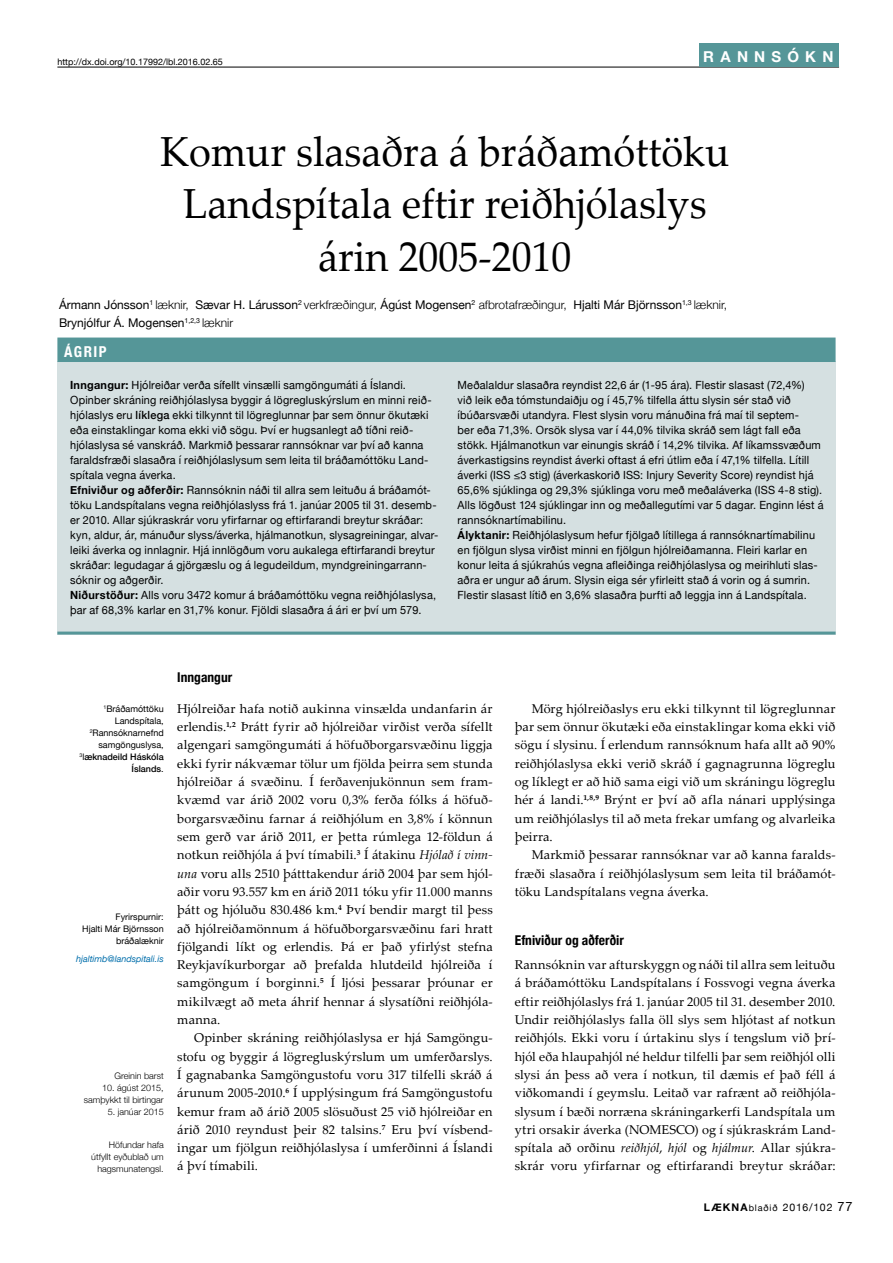
<style>
.page{position:relative;width:893px;height:1263px;background:#fff}
.page>*{position:absolute;margin:0;border:0;box-sizing:border-box;transform-origin:0 0}
.t1{font:42px/52.5px "Palatino Linotype";color:#000;text-align:center;scale:.95 1}
.t2{font:700 15px "Helvetica Neue";color:#fff}
.t3{font:700 condensed 15px "Helvetica Neue";color:#fff}
.t4{font:700 condensed 13.5px "Helvetica Neue";color:#000}
.t5{font:12.75px/18.3px "Palatino Linotype";letter-spacing:.01em;color:#000;text-align:justify}
.t6{font:12px/18px "Helvetica Neue";color:#000}
.t7{font:11.25px/15px "Helvetica Neue";letter-spacing:.02em;color:#000}
.t8{font:10.5px "Helvetica Neue";letter-spacing:.07em;color:#000}
.t9{font:9px/12px "Helvetica Neue";color:#000;text-align:right}
.t10{font:300 9px/12px "Helvetica Neue";color:#000;text-align:right}
.t11{font:italic 9px "Helvetica Neue";color:#006eab}
.s1{font-weight:300}
.s2{font-weight:700}
.s3{font-weight:500}
.s4{font-style:italic}
.s5{font-size:9px}
.s6{font-size:12.75px}
</style>
<div class="page">
<div style="left:57px;top:361px;width:779px;height:273px;background:#d5e0e1"></div>
<hr style="left:57px;top:632px;width:779px;height:3px;background:#559698">
<div style="left:58px;top:338px;width:777px;height:23px;background:#559698"></div>
<div style="left:57px;top:338px;width:779px;height:24px;border:2px solid #559698"></div>
<hr style="left:57px;top:67px;width:782px;height:1px;background:#000">
<div style="left:699px;top:43px;width:140px;height:24px;background:#559698"></div>
<p class="t9" style="left:57px;top:57px;width:167px">http://dx.doi.org/10.17992/lbl.2016.02.65</p>
<p class="t2" style="left:703px;top:45px;width:33px">R ANN</p>
<p class="t2" style="left:772px;top:45px;width:48px">SÓKN</p>
<h1 class="t1" style="left:160px;top:124px;width:601px">Komur slasaðra á bráðamóttöku<br>Landspítala eftir reiðhjólaslys árin 2005-2010</h1>
<p class="t6" style="left:59px;top:296px;width:670px">Ármann Jónsson<sup>1</sup> <span class="s1">læknir,</span> Sævar H. Lárusson<sup>2</sup> <span class="s1">verkfræðingur,</span> Ágúst Mogensen<sup>2</sup> <span class="s1">afbrotafræðingur,</span> Hjalti Már Björnsson<sup>1,3</sup> <span class="s1">læknir,<br></span>Brynjólfur Á. Mogensen<sup>1,2,3</sup> <span class="s1">læknir</span></p>
<p class="t3" style="left:64px;top:339px;width:44px">Ágrip</p>
<p class="t7" style="left:70px;top:378px;width:370px"><span class="s2">Inngangur:</span> Hjólreiðar verða sífellt vinsælli samgöngumáti á Íslandi.<br>Opinber skráning reiðhjólaslysa byggir á lögregluskýrslum en minni reið&shy;hjólaslys eru <span class="s3">líklega</span> ekki tilkynnt til lögreglunnar þar sem önnur ökutæki eða einstaklingar koma ekki við sögu. Því er hugsanlegt að tíðni reið&shy;hjólaslysa sé vanskráð. Markmið þessarar rannsóknar var því að kanna faraldsfræði slasaðra í reiðhjólaslysum sem leita til bráðamóttöku Land&shy;spítala vegna áverka.<br><span class="s2">Efniviður og aðferðir:</span> Rannsóknin náði til allra sem leituðu á bráðamót&shy;töku Landspítalans vegna reiðhjólaslyss frá 1. janúar 2005 til 31. desemb&shy;er 2010. Allar sjúkraskrár voru yfirfarnar og eftirfarandi breytur skráðar: kyn, aldur, ár, mánuður slyss/áverka, hjálmanotkun, slysagreiningar, alvar&shy;leiki áverka og innlagnir. Hjá innlögðum voru aukalega eftirfarandi breytur skráðar: legudagar á gjörgæslu og á legudeildum, myndgreiningarrann&shy;sóknir og aðgerðir.<br><span class="s2">Niðurstöður:</span> Alls voru 3472 komur á bráðamóttöku vegna reiðhjólaslysa, þar af 68,3% karlar en 31,7% konur. Fjöldi slasaðra á ári er því um 579.</p>
<p class="t7" style="left:458px;top:378px;width:367px">Meðalaldur slasaðra reyndist 22,6 ár (1-95 ára). Flestir slasast (72,4%)<br>við leik eða tómstundaiðju og í 45,7% tilfella áttu slysin sér stað við íbúðarsvæði utandyra. Flest slysin voru mánuðina frá maí til septem-<br>ber eða 71,3%. Orsök slysa var í 44,0% tilvika skráð sem lágt fall eða stökk. Hjálmanotkun var einungis skráð í 14,2% tilvika. Af líkamssvæðum áverkastigsins reyndist áverki oftast á efri útlim eða í 47,1% tilfella. Lítill áverki (ISS ≤3 stig) (áverkaskorið ISS: Injury Severity Score) reyndist hjá 65,6% sjúklinga og 29,3% sjúklinga voru með meðaláverka (ISS 4-8 stig).<br>Alls lögðust 124 sjúklingar inn og meðallegutími var 5 dagar. Enginn lést á rannsóknartímabilinu.<br><span class="s2">Ályktanir:</span> Reiðhjólaslysum hefur fjölgað lítillega á rannsóknartímabilinu en fjölgun slysa virðist minni en fjölgun hjólreiðamanna. Fleiri karlar en konur leita á sjúkrahús vegna afleiðinga reiðhjólaslysa og meirihluti slas&shy;aðra er ungur að árum. Slysin eiga sér yfirleitt stað á vorin og á sumrin.<br>Flestir slasast lítið en 3,6% slasaðra þurfti að leggja inn á Landspítala.</p>
<p class="t9" style="left:80px;top:703px;width:86px"><sup>1</sup>Bráðamóttöku<br>Landspítala,<br><sup>2</sup>Rannsóknarnefnd samgönguslysa,<br><sup>3</sup>l<span class="s3">æknadeild Háskóla<br>Íslands</span>.</p>
<p class="t9" style="left:82px;top:911px;width:83px">Fyrirspurnir:<br>Hjalti Már Björnsson bráðalæknir</p>
<p class="t11" style="left:76px;top:952px;width:89px">hjaltimb@landspitali.is</p>
<p class="t10" style="left:115px;top:1069px;width:51px">Greinin barst</p>
<p class="t10" style="left:84px;top:1081px;width:81px">10. ágúst 2015, samþykkt til birtingar</p>
<p class="t10" style="left:108px;top:1105px;width:58px">5. janúar 2015</p>
<p class="t10" style="left:91px;top:1138px;width:74px">Höfundar hafa útfyllt eyðublað um hagsmunatengsl.</p>
<p class="t4" style="left:177px;top:666px;width:56px">Inngangur</p>
<p class="t5" style="left:177px;top:699px;width:317px">Hjólreiðar hafa notið aukinna vinsælda undanfarin ár erlendis.<sup>1,2</sup> Þrátt fyrir að hjólreiðar virðist verða sífellt algengari samgöngumáti á höfuðborgarsvæðinu liggja ekki fyrir nákvæmar tölur um fjölda þeirra sem stunda hjólreiðar á svæðinu. Í ferðavenjukönnun sem fram&shy;kvæmd var árið 2002 voru 0,3% ferða fólks á höfuð&shy;borgarsvæðinu farnar á reiðhjólum en 3,8% í könnun sem gerð var árið 2011, er þetta rúmlega 12-földun á notkun reiðhjóla á því tímabili.<sup>3</sup> Í átakinu <span class="s4">Hjólað í vinn&shy;una</span> voru alls 2510 þátttakendur árið 2004 þar sem hjól&shy;aðir voru 93.557 km en árið 2011 tóku yfir 11.000 manns þátt og hjóluðu 830.486 km.<sup>4</sup> Því bendir margt til þess að hjólreiðamönnum á höfuðborgarsvæðinu fari hratt fjölgandi líkt og erlendis. Þá er það yfirlýst stefna Reykjavíkurborgar að þrefalda hlutdeild hjólreiða í samgöngum í borginni.<sup>5</sup> Í ljósi þessarar þróunar er mikilvægt að meta áhrif hennar á slysatíðni reiðhjóla&shy;manna.</p>
<p class="t5" style="left:177px;top:1028px;width:317px;text-indent:17px">Opinber skráning reiðhjólaslysa er hjá Samgöngu&shy;stofu og byggir á lögregluskýrslum um umferðarslys.<br>Í gagnabanka Samgöngustofu voru 317 tilfelli skráð á árunum 2005-2010.<sup>6</sup> Í upplýsingum frá Samgöngustofu kemur fram að árið 2005 slösuðust 25 við hjólreiðar en árið 2010 reyndust þeir 82 talsins.<sup>7</sup> Eru því vísbend&shy;ingar um fjölgun reiðhjólaslysa í umferðinni á Íslandi á því tímabili.</p>
<p class="t5" style="left:515px;top:699px;width:322px;text-indent:17px">Mörg hjólreiðaslys eru ekki tilkynnt til lögreglunnar þar sem önnur ökutæki eða einstaklingar koma ekki við sögu í slysinu. Í erlendum rannsóknum hafa allt að 90% reiðhjólaslysa ekki verið skráð í gagnagrunna lögreglu og líklegt er að hið sama eigi við um skráningu lögreglu hér á landi.<sup>1,8,9</sup> Brýnt er því að afla nánari upplýsinga um reiðhjólaslys til að meta frekar umfang og alvarleika þeirra.</p>
<p class="t5" style="left:515px;top:845px;width:322px;text-indent:17px">Markmið þessarar rannsóknar var að kanna faralds&shy;fræði slasaðra í reiðhjólaslysum sem leita til bráðamót&shy;töku Landspítalans vegna áverka.</p>
<p class="t4" style="left:515px;top:928px;width:111px">Efniviður og aðferðir</p>
<p class="t5" style="left:515px;top:955px;width:322px">Rannsóknin var afturskyggn og náði til allra sem leituðu á bráðamóttöku Landspítalans í Fossvogi vegna áverka eftir reiðhjólaslys frá 1. janúar 2005 til 31. desember 2010.<br>Undir reiðhjólaslys falla öll slys sem hljótast af notkun reiðhjóls. Ekki voru í úrtakinu slys í tengslum við þrí&shy;hjól eða hlaupahjól né heldur tilfelli þar sem reiðhjól olli slysi án þess að vera í notkun, til dæmis ef það féll á viðkomandi í geymslu. Leitað var rafrænt að reiðhjóla&shy;slysum í bæði norræna skráningarkerfi Landspítala um ytri orsakir áverka (NOMESCO) og í sjúkraskrám Land&shy;spítala að orðinu <span class="s4">reiðhjól</span>, <span class="s4">hjól</span> og <span class="s4">hjálmur</span>. Allar sjúkra&shy;skrár voru yfirfarnar og eftirfarandi breytur skráðar:</p>
<p class="t8" style="left:704px;top:1200px;width:150px"><span class="s2">LÆKNA</span><span class="s5">blaðið</span> 2016/102 <span class="s6">77</span></p>
</div>
